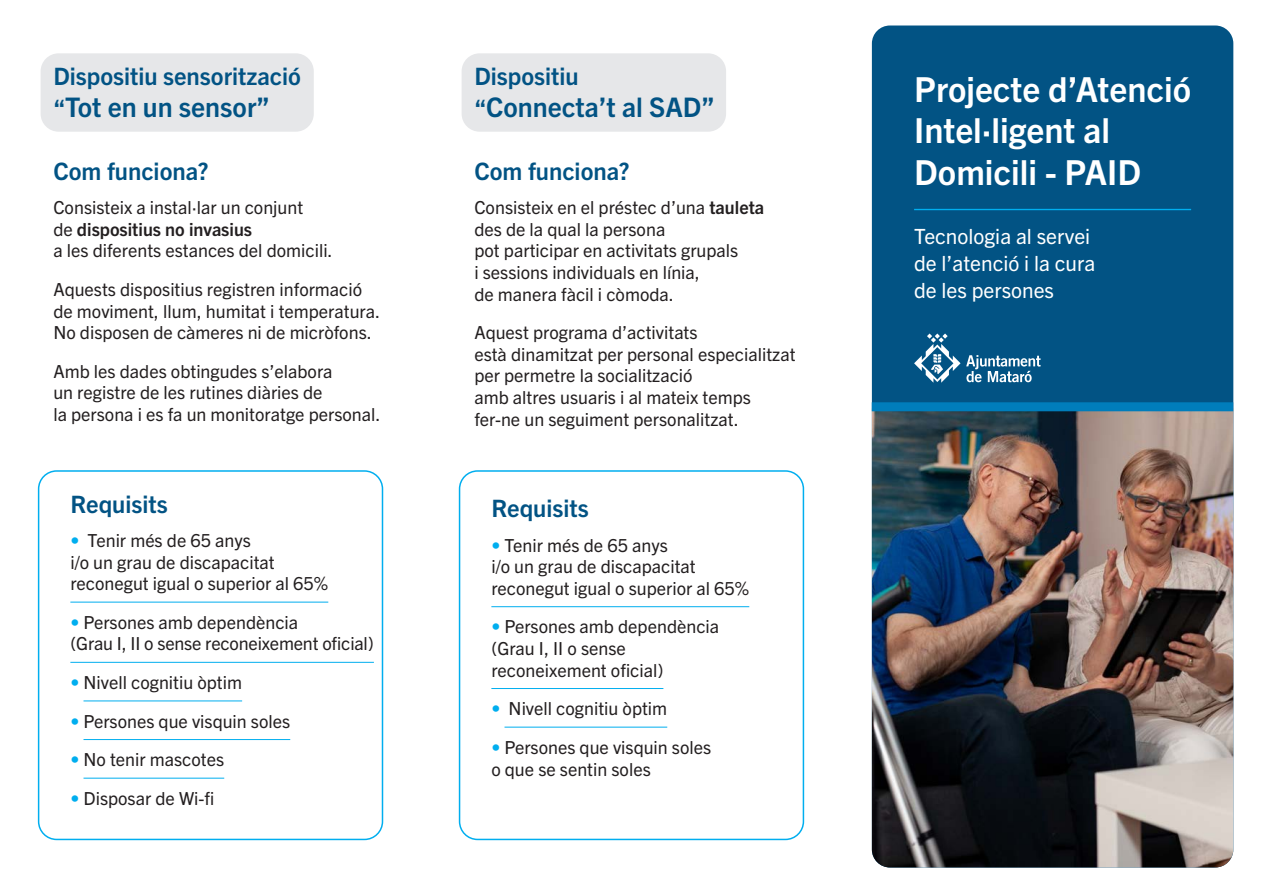
<style>
.page{position:relative;width:1263px;height:893px;background:#fff}
.page>*{position:absolute;margin:0;border:0;box-sizing:border-box;transform-origin:0 0}
.text{font:700 34.5px/41.4px "Trade Gothic Next LT Pro";color:#fff}
.Titular_dispositiu{font:700 27px "Trade Gothic Next LT Pro";color:#025384}
.Subtitular{font:700 24px "Trade Gothic Next LT Pro";color:#025384}
.Titular_dispositiu-2{font:700 24px "Trade Gothic Next LT Pro";color:#025384}
.text-2{font:21px/27px "Trade Gothic Next LT Pro";color:#fff}
.text-3{font:18px/21.6px "Trade Gothic Next LT Pro";color:#231f20}
.s1{font-size:24px}
.s2{font-weight:700}
.s3{color:#00aeef}
</style>
<div class="page">
<div style="left:872px;top:26px;width:361px;height:841px;background:#025384;border-radius:18px"></div>
<img style="left:872px;top:411px;width:361px;height:456px">
<div style="left:38px;top:470px;width:345px;height:370px;border:2px solid #00aeef;border-radius:18px"></div>
<hr style="left:914px;top:209px;width:277px;height:1px;background:#00aeef">
<svg style="left:966px;top:355px;width:74px;height:27px"></svg>
<svg style="left:914px;top:333px;width:46px;height:50px"></svg>
<div style="left:41px;top:53px;width:273px;height:79px;background:#e6e7e9;border-radius:18px"></div>
<hr style="left:70px;top:602px;width:258px;height:1px;background:#00aeef">
<hr style="left:70px;top:662px;width:304px;height:1px;background:#00aeef">
<hr style="left:84px;top:701px;width:158px;height:1px;background:#00aeef">
<hr style="left:84px;top:739px;width:206px;height:1px;background:#00aeef">
<hr style="left:84px;top:778px;width:140px;height:1px;background:#00aeef">
<div style="left:462px;top:53px;width:264px;height:79px;background:#e6e7e9;border-radius:18px"></div>
<hr style="left:491px;top:606px;width:258px;height:1px;background:#00aeef">
<hr style="left:491px;top:688px;width:172px;height:1px;background:#00aeef">
<hr style="left:504px;top:727px;width:163px;height:1px;background:#00aeef">
<div style="left:872px;top:402px;width:361px;height:9px;background:#007dbb"></div>
<div style="left:459px;top:470px;width:345px;height:370px;border:2px solid #00aeef;border-radius:18px"></div>
<p class="Titular_dispositiu-2" style="left:53px;top:59px;width:249px">Dispositiu sensorització</p>
<p class="Titular_dispositiu" style="left:53px;top:88px;width:218px"><span class="s1">“</span>Tot en un sensor”</p>
<p class="Subtitular" style="left:53px;top:154px;width:157px">Com funciona?</p>
<p class="text-3" style="left:53px;top:196px;width:281px">Consisteix a instal·lar un conjunt<br>de <span class="s2">dispositius no invasius<br></span>a les diferents estances del domicili.</p>
<p class="text-3" style="left:53px;top:277px;width:328px">Aquests dispositius registren informació de moviment, llum, humitat i temperatura.<br>No disposen de càmeres ni de micròfons.</p>
<p class="text-3" style="left:53px;top:359px;width:329px">Amb les dades obtingudes s’elabora<br>un registre de les rutines diàries de<br>la persona i es fa un monitoratge personal.</p>
<p class="Subtitular" style="left:70px;top:487px;width:99px">Requisits</p>
<p class="text-3" style="left:70px;top:528px;width:259px"><span class="s3">•</span> Tenir més de 65 anys<br>i/o un grau de discapacitat reconegut igual o superior al 65%</p>
<p class="text-3" style="left:70px;top:610px;width:305px"><span class="s3">•</span> Persones amb dependència<br>(Grau I, II o sense reconeixement oficial)</p>
<p class="text-3" style="left:70px;top:670px;width:173px"><span class="s3">•</span> Nivell cognitiu òptim</p>
<p class="text-3" style="left:70px;top:709px;width:221px"><span class="s3">•</span> Persones que visquin soles</p>
<p class="text-3" style="left:70px;top:748px;width:155px"><span class="s3">•</span> No tenir mascotes</p>
<p class="text-3" style="left:70px;top:786px;width:146px"><span class="s3">•</span> Disposar de Wi-fi</p>
<p class="Titular_dispositiu-2" style="left:474px;top:59px;width:106px">Dispositiu</p>
<p class="Titular_dispositiu" style="left:474px;top:88px;width:242px"><span class="s1">“</span>Connecta’t al SAD”</p>
<p class="Subtitular" style="left:474px;top:154px;width:157px">Com funciona?</p>
<p class="text-3" style="left:474px;top:196px;width:291px">Consisteix en el préstec d’una <span class="s2">tauleta </span>des de la qual la persona<br>pot participar en activitats grupals<br>i sessions individuals en línia,<br>de manera fàcil i còmoda.</p>
<p class="text-3" style="left:474px;top:321px;width:323px">Aquest programa d’activitats<br>està dinamitzat per personal especialitzat per permetre la socialització<br>amb altres usuaris i al mateix temps fer-ne un seguiment personalitzat.</p>
<p class="Subtitular" style="left:491px;top:492px;width:99px">Requisits</p>
<p class="text-3" style="left:491px;top:533px;width:259px"><span class="s3">•</span> Tenir més de 65 anys<br>i/o un grau de discapacitat reconegut igual o superior al 65%</p>
<p class="text-3" style="left:491px;top:615px;width:229px"><span class="s3">•</span> Persones amb dependència (Grau I, II o sense reconeixement oficial)</p>
<p class="text-3" style="left:491px;top:697px;width:177px"><span class="s3">•</span> Nivell cognitiu òptim</p>
<p class="text-3" style="left:491px;top:735px;width:221px"><span class="s3">•</span> Persones que visquin soles o que se sentin soles</p>
<p class="text" style="left:914px;top:66px;width:279px">Projecte d’Atenció<br>Intel·ligent al<br>Domicili - PAID</p>
<p class="text-2" style="left:914px;top:222px;width:183px">Tecnologia al servei de l’atenció i la cura de les persones</p>
</div>
